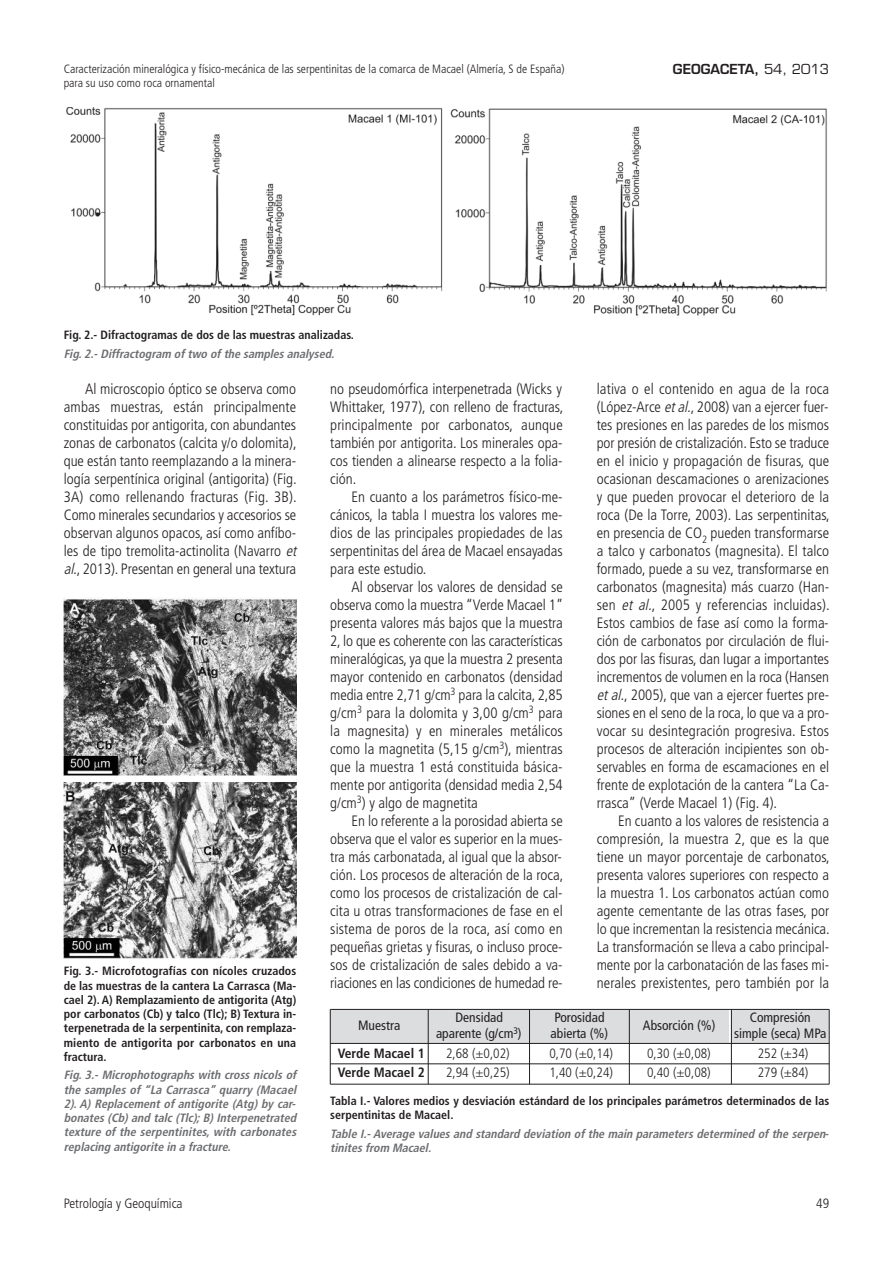
<style>
.page{position:relative;width:893px;height:1263px;background:#fff}
.page>*{position:absolute;margin:0;border:0;box-sizing:border-box;transform-origin:0 0}
.t1{font:300 condensed 15px/18px "Frutiger";color:#231f20;text-align:justify}
.t2{font:300 condensed 13.5px "Frutiger";color:#231f20}
.t3{font:condensed 13.5px/16.2px "Frutiger";color:#231f20;text-align:center}
.t4{font:700 condensed 13.5px "Frutiger";color:#231f20}
.t5{font:600 13.5px "Eurostile";color:#231f20}
.t6{font:700 condensed 12px/14.2px "Frutiger";color:#231f20;text-align:justify}
.t7{font:italic 700 condensed 12px/14.2px "Frutiger";color:#6c6d70}
.t8{font:300 condensed 12px "Frutiger";color:#231f20}
.s1{font-weight:400}
.s2{font-style:italic}
</style>
<div class="page">
<img style="left:67px;top:108px;width:760px;height:210px">
<img style="left:64px;top:598px;width:232px;height:360px">
<hr style="left:330px;top:1063px;width:499px;height:1px;background:#231f20">
<div style="left:330px;top:1009px;width:98px;height:34px;background:#dcdddf"></div>
<div style="left:428px;top:1009px;width:101px;height:34px;background:#dcdddf"></div>
<div style="left:529px;top:1009px;width:100px;height:34px;background:#dcdddf"></div>
<div style="left:629px;top:1009px;width:100px;height:34px;background:#dcdddf"></div>
<div style="left:731px;top:1009px;width:98px;height:34px;background:#dcdddf"></div>
<hr style="left:330px;top:1009px;width:499px;height:1px;background:#231f20">
<hr style="left:330px;top:1043px;width:499px;height:1px;background:#231f20">
<hr style="left:330px;top:1084px;width:499px;height:1px;background:#231f20">
<hr style="left:330px;top:1009px;width:1px;height:75px;background:#231f20">
<hr style="left:428px;top:1009px;width:1px;height:75px;background:#231f20">
<hr style="left:529px;top:1009px;width:1px;height:75px;background:#231f20">
<hr style="left:629px;top:1009px;width:1px;height:75px;background:#231f20">
<hr style="left:731px;top:1009px;width:1px;height:75px;background:#231f20">
<hr style="left:829px;top:1009px;width:1px;height:75px;background:#231f20">
<p class="t8" style="left:64px;top:64px;width:502px">Caracterización mineralógica y físico-mecánica de las serpentinitas de la comarca de Macael (Almería, S de España)</p>
<p class="t5" style="left:673px;top:64px;width:158px">GEOGACETA, <span class="s1">54, 2013</span></p>
<p class="t8" style="left:64px;top:78px;width:152px">para su uso como roca ornamental</p>
<p class="t6" style="left:64px;top:329px;width:292px">Fig. 2.- Difractogramas de dos de las muestras analizadas.</p>
<p class="t7" style="left:64px;top:347px;width:274px">Fig. 2.- Diffractogram of two of the samples analysed.</p>
<p class="t1" style="left:64px;top:381px;width:237px;text-align:left;text-indent:21px">Al microscopio óptico se observa como ambas muestras, están principalmente constituidas por antigorita, con abundantes zonas de carbonatos (calcita y/o dolomita), que están tanto reemplazando a la minera&shy;logía serpentínica original (antigorita) (Fig.<br>3A) como rellenando fracturas (Fig. 3B).<br>Como minerales secundarios y accesorios se observan algunos opacos, así como anfíbo&shy;les de tipo tremolita-actinolita (Navarro <span class="s2">et al.</span>, 2013). Presentan en general una textura</p>
<p class="t1" style="left:330px;top:381px;width:234px">no pseudomórfica interpenetrada (Wicks y Whittaker, 1977), con relleno de fracturas, principalmente por carbonatos, aunque también por antigorita. Los minerales opa&shy;cos tienden a alinearse respecto a la folia&shy;ción.</p>
<p class="t1" style="left:597px;top:381px;width:235px">lativa o el contenido en agua de la roca (López-Arce <span class="s2">etal.</span>, 2008) van a ejercer fuer&shy;tes presiones en las paredes de los mismos por presión de cristalización. Esto se traduce en el inicio y propagación de fisuras, que ocasionan descamaciones o arenizaciones y que pueden provocar el deterioro de la roca (De la Torre, 2003). Las serpentinitas, en presencia de CO<sub>2</sub> pueden transformarse a talco y carbonatos (magnesita). El talco formado, puede a su vez, transformarse en carbonatos (magnesita) más cuarzo (Han&shy;sen <span class="s2">et al.</span>, 2005 y referencias incluidas).<br>Estos cambios de fase así como la forma&shy;ción de carbonatos por circulación de flui&shy;dos por las fisuras, dan lugar a importantes incrementos de volumen en la roca (Hansen <span class="s2">etal.</span>, 2005), que van a ejercer fuertes pre&shy;siones en el seno de la roca, lo que va a pro&shy;vocar su desintegración progresiva. Estos procesos de alteración incipientes son ob&shy;servables en forma de escamaciones en el frente de explotación de la cantera “La Ca&shy;rrasca” (Verde Macael 1) (Fig. 4).</p>
<p class="t1" style="left:597px;top:813px;width:234px;text-indent:21px">En cuanto a los valores de resistencia a compresión, la muestra 2, que es la que tiene un mayor porcentaje de carbonatos, presenta valores superiores con respecto a la muestra 1. Los carbonatos actúan como agente cementante de las otras fases, por lo que incrementan la resistencia mecánica.<br>La transformación se lleva a cabo principal&shy;mente por la carbonatación de las fases mi&shy;nerales prexistentes, pero también por la</p>
<p class="t1" style="left:330px;top:489px;width:234px;text-indent:21px">En cuanto a los parámetros físico-me&shy;cánicos, la tabla I muestra los valores me&shy;dios de las principales propiedades de las serpentinitas del área de Macael ensayadas para este estudio.</p>
<p class="t1" style="left:330px;top:579px;width:235px;text-indent:21px">Al observar los valores de densidad se observa como la muestra “Verde Macael 1” presenta valores más bajos que la muestra 2, lo que es coherente con las características mineralógicas, ya que la muestra 2 presenta mayor contenido en carbonatos (densidad media entre 2,71 g/cm<sup>3</sup> para la calcita, 2,85 g/cm<sup>3</sup> para la dolomita y 3,00 g/cm<sup>3</sup> para la magnesita) y en minerales metálicos como la magnetita (5,15 g/cm<sup>3</sup>), mientras que la muestra 1 está constituida básica&shy;mente por antigorita (densidad media 2,54 g/cm<sup>3</sup>) y algo de magnetita</p>
<p class="t1" style="left:330px;top:813px;width:234px;text-indent:21px">En lo referente a la porosidad abierta se observa que el valor es superior en la mues&shy;tra más carbonatada, al igual que la absor&shy;ción. Los procesos de alteración de la roca, como los procesos de cristalización de cal&shy;cita u otras transformaciones de fase en el sistema de poros de la roca, así como en pequeñas grietas y fisuras, o incluso proce&shy;sos de cristalización de sales debido a va&shy;riaciones en las condiciones de humedad re-</p>
<p class="t6" style="left:64px;top:965px;width:234px">Fig. 3.- Microfotografías con nícoles cruzados de las muestras de la cantera La Carrasca (Ma&shy;cael 2). A) Remplazamiento de antigorita (Atg) por carbonatos (Cb) y talco (Tlc); B) Textura in&shy;terpenetrada de la serpentinita, con remplaza&shy;miento de antigorita por carbonatos en una fractura.</p>
<p class="t7" style="left:64px;top:1069px;width:236px">Fig. 3.- Microphotographs with cross nicols of the samples of “La Carrasca” quarry (Macael 2). A) Replacement of antigorite (Atg) by car&shy;bonates (Cb) and talc (Tlc); B) Interpenetrated texture of the serpentinites, with carbonates replacing antigorite in a fracture.</p>
<p class="t3" style="left:358px;top:1018px;width:44px">Muestra</p>
<p class="t3" style="left:436px;top:1010px;width:87px">Densidad aparente (g/cm<sup>3</sup>)</p>
<p class="t3" style="left:551px;top:1010px;width:59px;text-align:left">Porosidad abierta (%)</p>
<p class="t3" style="left:643px;top:1018px;width:74px">Absorción (%)</p>
<p class="t3" style="left:734px;top:1010px;width:94px">Compresión simple (seca) MPa</p>
<p class="t4" style="left:338px;top:1047px;width:88px">Verde Macael 1</p>
<p class="t2" style="left:446px;top:1047px;width:65px">2,68 (±0,02)</p>
<p class="t2" style="left:549px;top:1047px;width:65px">0,70 (±0,14)</p>
<p class="t2" style="left:647px;top:1047px;width:65px">0,30 (±0,08)</p>
<p class="t2" style="left:758px;top:1047px;width:52px">252 (±34)</p>
<p class="t4" style="left:338px;top:1067px;width:88px">Verde Macael 2</p>
<p class="t2" style="left:446px;top:1067px;width:65px">2,94 (±0,25)</p>
<p class="t2" style="left:549px;top:1067px;width:65px">1,40 (±0,24)</p>
<p class="t2" style="left:647px;top:1067px;width:65px">0,40 (±0,08)</p>
<p class="t2" style="left:758px;top:1067px;width:52px">279 (±84)</p>
<p class="t6" style="left:330px;top:1094px;width:500px">Tabla I.- Valores medios y desviación estándard de los principales parámetros determinados de las serpentinitas de Macael.</p>
<p class="t7" style="left:330px;top:1127px;width:502px">Table I.- Average values and standard deviation of the main parameters determined of the serpen&shy;tinites from Macael.</p>
<p class="t2" style="left:64px;top:1198px;width:120px">Petrología y Geoquímica</p>
<p class="t2" style="left:816px;top:1198px;width:14px">49</p>
</div>
